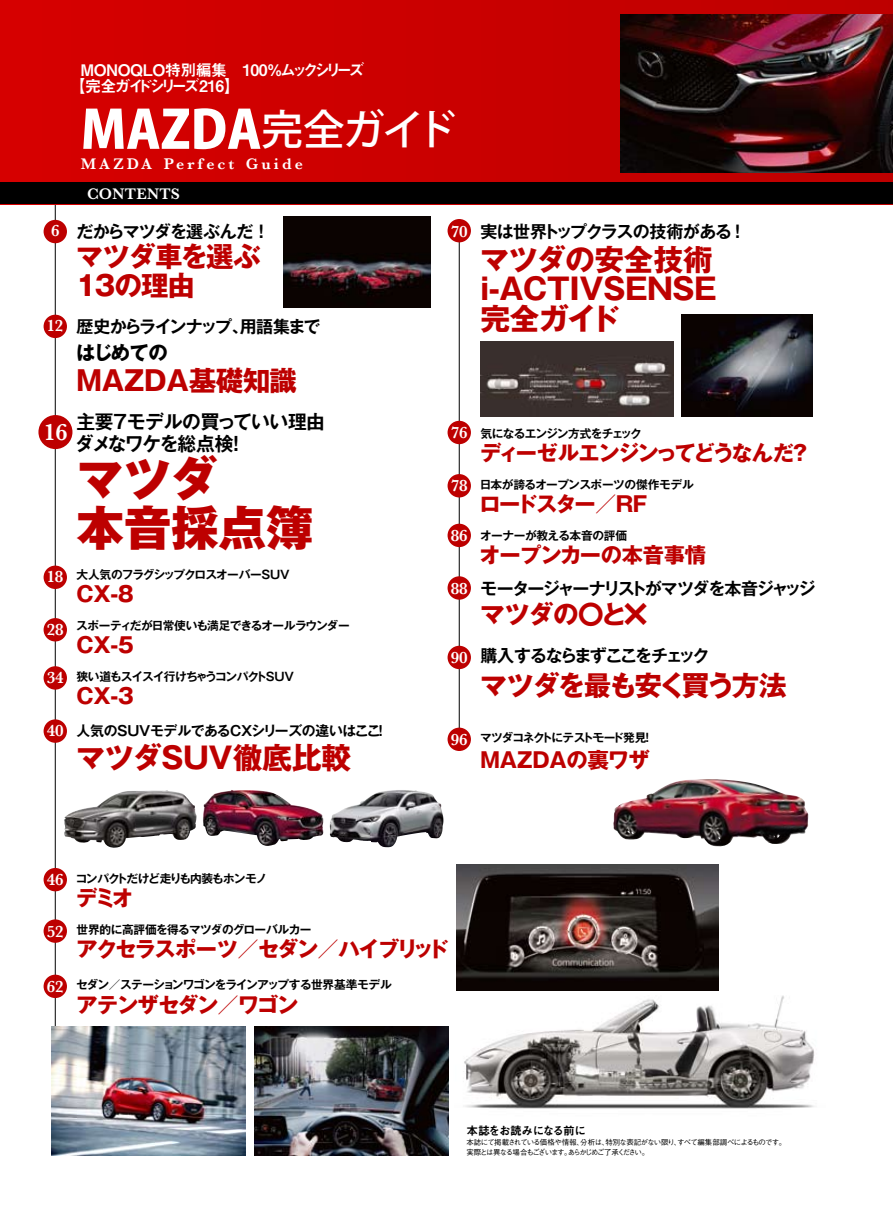
<style>
.page{position:relative;width:893px;height:1212px;background:#fff}
.page>*{position:absolute;margin:0;border:0;box-sizing:border-box;transform-origin:0 0}
.t1{font:800 52.05px "Koz Go Pro";color:#fff}
.t2{font:800 47.85px/48.9px "Gothic MB101 Pro";letter-spacing:-.01em;color:#bd0000}
.t3{font:700 33.15px "Gothic MB101 Pro";color:#bd0000}
.t4{font:700 29.7px/29.7px "Gothic MB101 Pro";letter-spacing:-.02em;color:#bd0000}
.t5{font:700 27.6px/29.7px "Gothic MB101 Pro";letter-spacing:-.04em;color:#bd0000}
.t6{font:700 27.6px "Gothic MB101 Pro";letter-spacing:-.085em;color:#bd0000}
.t7{font:700 27.6px "Gothic MB101 Pro";letter-spacing:-.02em;color:#bd0000}
.t8{font:700 25.5px "Gothic MB101 Pro";letter-spacing:-.03em;color:#bd0000}
.t9{font:600 24.45px "Baskerville";color:#fff}
.t10{font:700 21.3px "Gothic MB101 Pro";letter-spacing:-.06em;color:#bd0000}
.t11{font:700 21.3px "Gothic MB101 Pro";letter-spacing:-.085em;color:#bd0000}
.t12{font:700 21.3px "Gothic MB101 Pro";letter-spacing:-.025em;color:#bd0000}
.t13{font:700 21.3px "Gothic MB101 Pro";letter-spacing:-.015em;color:#bd0000}
.t14{font:700 19.35px "Gothic MB101 Pro";letter-spacing:-.055em;color:#000}
.t15{font:700 19.2px/21.3px "Gothic MB101 Pro De";letter-spacing:-.025em;color:#000}
.t16{font:600 16.95px "Baskerville";letter-spacing:-.015em;color:#fff}
.t17{font:700 16.95px "Gothic MB101 Pro De";letter-spacing:-.105em;color:#000}
.t18{font:700 16.95px "Gothic MB101 Pro De";letter-spacing:-.08em;color:#000}
.t19{font:700 16.95px "Gothic MB101 Pro De";letter-spacing:-.04em;color:#000}
.t20{font:700 16.95px "Gothic MB101 Pro De";letter-spacing:-.1em;color:#000}
.t21{font:700 16.95px "Gothic MB101 Pro De";letter-spacing:-.05em;color:#000}
.t22{font:15.9px/15.9px "Midashi Go Pro MB31";letter-spacing:-.035em;color:#fff}
.t23{font:600 15.9px "Baskerville";letter-spacing:.19em;color:#fff}
.t24{font:600 15.9px "Baskerville";letter-spacing:.015em;color:#fff}
.t25{font:15.9px "Midashi Go Pro MB31";letter-spacing:-.29em;color:#fff}
.t26{font:700 13.8px "Gothic MB101 Pro De";letter-spacing:-.03em;color:#000}
.t27{font:700 11.7px "Gothic MB101 Pro De";letter-spacing:-.06em;color:#000}
.t28{font:700 11.7px "Gothic MB101 Pro De";letter-spacing:-.08em;color:#000}
.t29{font:700 11.7px "Gothic MB101 Pro De";letter-spacing:-.035em;color:#000}
.t30{font:700 11.7px "Gothic MB101 Pro De";letter-spacing:-.085em;color:#000}
.t31{font:700 11.7px "Gothic MB101 Pro De";letter-spacing:-.105em;color:#000}
.t32{font:700 11.7px "Gothic MB101 Pro De";letter-spacing:-.025em;color:#000}
.t33{font:11.7px "Midashi Go Pro MB31";letter-spacing:-.075em;color:#000}
.t34{font:500 7.5px/9.6px "Gothic BBB Pro";letter-spacing:-.13em;color:#000}
.t35{font:500 7.5px "Gothic BBB Pro";letter-spacing:-.075em;color:#000}
.t36{font:500 7.5px "Gothic BBB Pro";letter-spacing:-.105em;color:#000}
.s1{font-weight:500;font-size:41.7px}
</style>
<div class="page">
<img style="left:456px;top:979px;width:359px;height:130px">
<hr style="left:55px;top:0;width:1px;height:1062px;background:#000">
<hr style="left:459px;top:228px;width:1px;height:508px;background:#000">
<div style="left:0;top:0;width:893px;height:204px;background:#ce0000"></div>
<img style="left:621px;top:15px;width:272px;height:157px">
<div style="left:0;top:183px;width:893px;height:21px;background:#000"></div>
<div style="left:44px;top:220px;width:23px;height:23px;background:#bd0000;border-radius:50%"></div>
<div style="left:44px;top:315px;width:23px;height:23px;background:#bd0000;border-radius:50%"></div>
<div style="left:44px;top:566px;width:23px;height:23px;background:#bd0000;border-radius:50%"></div>
<div style="left:44px;top:618px;width:23px;height:23px;background:#bd0000;border-radius:50%"></div>
<div style="left:44px;top:719px;width:23px;height:24px;background:#bd0000;border-radius:50%"></div>
<div style="left:44px;top:868px;width:23px;height:23px;background:#bd0000;border-radius:50%"></div>
<div style="left:44px;top:919px;width:23px;height:24px;background:#bd0000;border-radius:50%"></div>
<div style="left:44px;top:975px;width:23px;height:23px;background:#bd0000;border-radius:50%"></div>
<div style="left:448px;top:474px;width:23px;height:23px;background:#bd0000;border-radius:50%"></div>
<div style="left:448px;top:524px;width:23px;height:23px;background:#bd0000;border-radius:50%"></div>
<div style="left:448px;top:576px;width:23px;height:24px;background:#bd0000;border-radius:50%"></div>
<div style="left:448px;top:646px;width:23px;height:23px;background:#bd0000;border-radius:50%"></div>
<div style="left:448px;top:728px;width:23px;height:23px;background:#bd0000;border-radius:50%"></div>
<div style="left:448px;top:219px;width:23px;height:23px;background:#bd0000;border-radius:50%"></div>
<div style="left:448px;top:421px;width:23px;height:23px;background:#bd0000;border-radius:50%"></div>
<div style="left:38px;top:415px;width:34px;height:34px;background:#bd0000;border-radius:50%"></div>
<div style="left:44px;top:666px;width:23px;height:24px;background:#bd0000;border-radius:50%"></div>
<img style="left:284px;top:217px;width:147px;height:90px">
<img style="left:613px;top:779px;width:195px;height:68px">
<img style="left:203px;top:790px;width:120px;height:56px">
<img style="left:64px;top:790px;width:104px;height:40px">
<img style="left:330px;top:790px;width:114px;height:57px">
<img style="left:682px;top:315px;width:131px;height:101px">
<img style="left:480px;top:341px;width:193px;height:75px">
<img style="left:457px;top:865px;width:262px;height:126px">
<img style="left:52px;top:1026px;width:193px;height:130px">
<img style="left:255px;top:1026px;width:194px;height:130px">
<h3 class="t16" style="left:51px;top:219px;width:10px">6</h3>
<h3 class="t16" style="left:47px;top:314px;width:18px">12</h3>
<h3 class="t9" style="left:44px;top:415px;width:25px">16</h3>
<h3 class="t16" style="left:47px;top:565px;width:18px">18</h3>
<h3 class="t16" style="left:47px;top:617px;width:18px">28</h3>
<h3 class="t16" style="left:47px;top:665px;width:18px">34</h3>
<h3 class="t16" style="left:47px;top:718px;width:18px">40</h3>
<h3 class="t25" style="left:280px;top:58px;width:86px">ムックシリーズ</h3>
<h3 class="t22" style="left:69px;top:61px;width:215px;text-indent:11px">MONOQLO特別編集　100％【完全ガイドシリーズ216【</h3>
<h1 class="t1" style="left:81px;top:96px;width:377px">MAZDA<span class="s1">完全ガイド</span></h1>
<h3 class="t23" style="left:81px;top:152px;width:73px">MAZDA</h3>
<h3 class="t23" style="left:164px;top:152px;width:72px">Perfect</h3>
<h3 class="t24" style="left:87px;top:183px;width:95px">CONTENTS</h3>
<h3 class="t23" style="left:246px;top:152px;width:58px">Guide</h3>
<h3 class="t21" style="left:76px;top:218px;width:195px">だからマツダを選ぶんだ!</h3>
<h3 class="t5" style="left:76px;top:238px;width:186px">マツダ車を選ぶ<br>13の理由</h3>
<h3 class="t18" style="left:77px;top:312px;width:246px">歴史からラインナップ用語集まで</h3>
<h3 class="t18" style="left:232px;top:312px;width:19px">、</h3>
<h3 class="t14" style="left:76px;top:337px;width:93px">はじめての</h3>
<h3 class="t7" style="left:76px;top:358px;width:222px">MAZDA基礎知識</h3>
<h3 class="t15" style="left:75px;top:409px;width:252px">主要7モデルの買っていい理由ダメなワケを総点検!</h3>
<h2 class="t2" style="left:77px;top:449px;width:239px">マツダ<br>本音採点簿</h2>
<p class="t27" style="left:76px;top:565px;width:215px">大人気のフラグシップクロスオーバーSUV</p>
<h3 class="t10" style="left:76px;top:576px;width:59px">CX-8</h3>
<p class="t27" style="left:76px;top:616px;width:275px">スポーティだが日常使いも満足できるオールラウンダー</p>
<h3 class="t10" style="left:76px;top:628px;width:59px">CX-5</h3>
<p class="t28" style="left:77px;top:667px;width:219px">狭い道もスイスイ行けちゃうコンパクトSUV</p>
<h3 class="t10" style="left:76px;top:679px;width:59px">CX-3</h3>
<p class="t26" style="left:76px;top:719px;width:306px">人気のSUVモデルであるCXシリーズの違いはここ</p>
<h3 class="t4" style="left:76px;top:739px;width:277px">マツダSUV徹底比較</h3>
<p class="t26" style="left:374px;top:719px;width:15px">!</p>
<h3 class="t16" style="left:451px;top:220px;width:18px">70</h3>
<h3 class="t16" style="left:451px;top:421px;width:18px">76</h3>
<h3 class="t16" style="left:451px;top:474px;width:18px">78</h3>
<h3 class="t16" style="left:451px;top:524px;width:18px">86</h3>
<h3 class="t16" style="left:451px;top:576px;width:18px">88</h3>
<h3 class="t16" style="left:451px;top:646px;width:18px">90</h3>
<h3 class="t16" style="left:451px;top:727px;width:18px">96</h3>
<h3 class="t19" style="left:480px;top:218px;width:253px">実は世界トップクラスの技術がある</h3>
<h3 class="t4" style="left:480px;top:241px;width:238px">マツダの安全技術-i ACTIVSENSE完全ガイド</h3>
<h3 class="t18" style="left:729px;top:218px;width:19px">!</h3>
<p class="t27" style="left:480px;top:423px;width:163px">気になるエンジン方式をチェック</p>
<h3 class="t11" style="left:480px;top:435px;width:315px">ディーゼルエンジンってどうなんだ</h3>
<p class="t29" style="left:480px;top:474px;width:216px">日本が誇るオープンスポーツの傑作モデル</p>
<h3 class="t11" style="left:479px;top:486px;width:170px">ロードスター／RF</h3>
<p class="t32" style="left:480px;top:525px;width:149px">オーナーが教える本音の評価</p>
<h3 class="t12" style="left:480px;top:537px;width:228px">オープンカーの本音事情</h3>
<h3 class="t17" style="left:480px;top:575px;width:337px">モータージャーナリストがマツダを本音ジャッジ</h3>
<h3 class="t3" style="left:619px;top:587px;width:35px">×</h3>
<h3 class="t10" style="left:790px;top:435px;width:23px">?</h3>
<h3 class="t8" style="left:480px;top:593px;width:148px">マツダの〇と</h3>
<h3 class="t20" style="left:480px;top:642px;width:230px">購入するならまずここをチェック</h3>
<h3 class="t6" style="left:480px;top:663px;width:309px">マツダを最も安く買う方法</h3>
<p class="t27" style="left:641px;top:727px;width:13px">!</p>
<p class="t31" style="left:480px;top:727px;width:168px">マツダコネクトにテストモード発見</p>
<h3 class="t13" style="left:480px;top:742px;width:171px">MAZDAの裏ワザ</h3>
<h3 class="t16" style="left:47px;top:868px;width:18px">46</h3>
<h3 class="t16" style="left:47px;top:919px;width:18px">52</h3>
<h3 class="t16" style="left:47px;top:974px;width:18px">62</h3>
<p class="t30" style="left:76px;top:869px;width:193px">コンパクトだけど走りも内装もホンモノ</p>
<h3 class="t10" style="left:76px;top:881px;width:59px">デミオ</h3>
<p class="t27" style="left:76px;top:920px;width:236px">世界的に高評価を得るマツダのグローバルカー</p>
<h3 class="t10" style="left:76px;top:932px;width:374px">アクセラスポーツ／セダン／ハイブリッド</h3>
<p class="t27" style="left:76px;top:975px;width:317px">セダン／ステーションワゴンをラインアップする世界基準モデル</p>
<h3 class="t10" style="left:76px;top:987px;width:224px">アテンザセダン／ワゴン</h3>
<p class="t33" style="left:466px;top:1121px;width:121px">本誌をお読みになる前に</p>
<p class="t35" style="left:580px;top:1136px;width:207px">分析は特別な表記がない限りすべて編集部調べによるものです。</p>
<p class="t36" style="left:674px;top:1136px;width:9px">、</p>
<p class="t34" style="left:466px;top:1137px;width:184px">本誌にて掲載されている価格や情報、<br>実際とは異なる場合もございますあらかじめご了承ください。</p>
<p class="t36" style="left:564px;top:1146px;width:9px">。</p>
<p class="t36" style="left:602px;top:1136px;width:9px">、</p>
</div>
